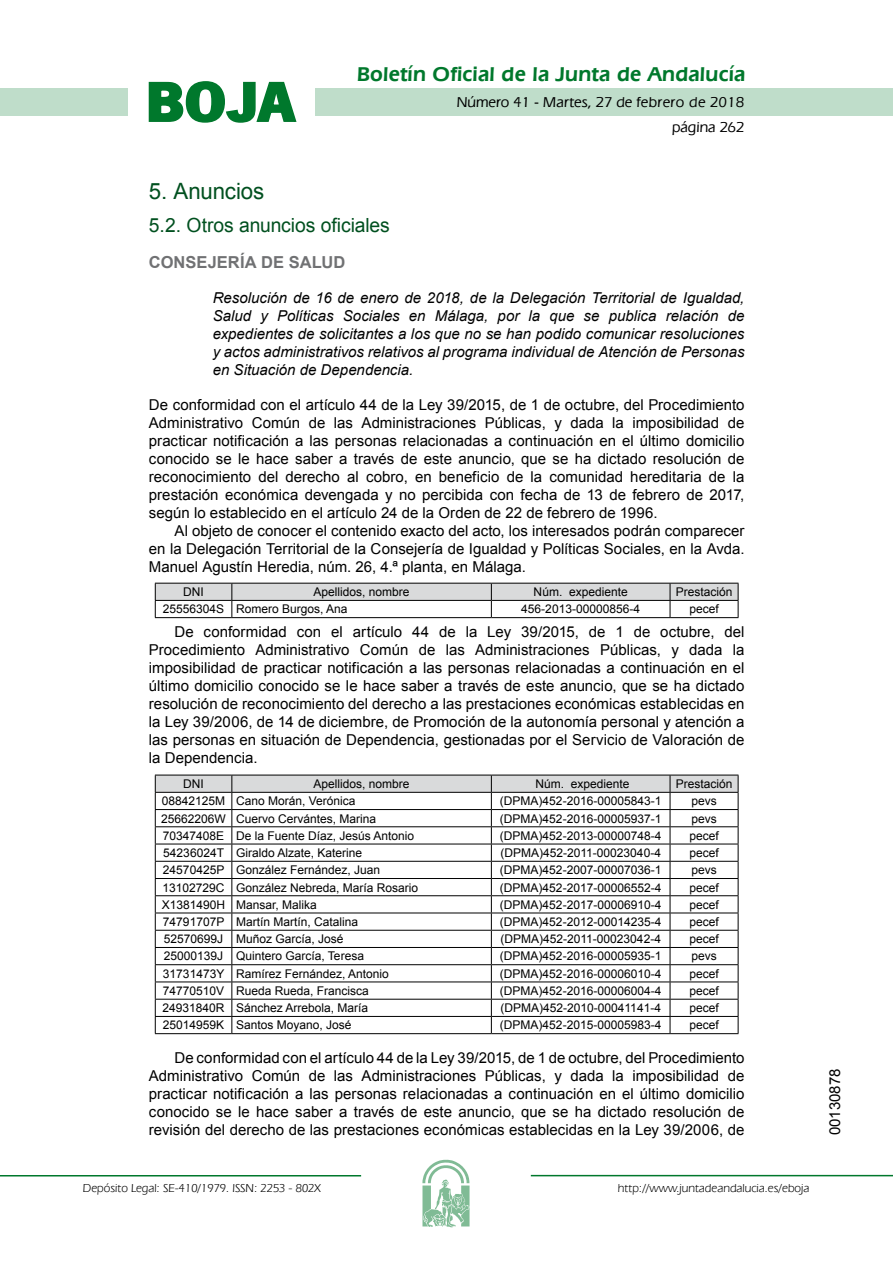
<style>
.page{position:relative;width:893px;height:1263px;background:#fff}
.page>*{position:absolute;margin:0;border:0;box-sizing:border-box;transform-origin:0 0}
.t1{font:700 57.75px "News Got T";color:#00782c;scale:1.14 1}
.t2{font:22.5px "Arial";letter-spacing:-.005em;color:#00501f}
.t3{font:600 21px "Eras IT Cby BT";letter-spacing:.01em;color:#00782c}
.t4{font:19.5px "Arial";letter-spacing:-.005em;color:#00501f}
.t5{font:700 16.5px "Arial";letter-spacing:.005em;color:#707173}
.t6{font:15px/18px "Arial";color:#000;text-align:justify}
.t7{font:italic 15px/18px "Arial";color:#000;text-align:justify}
.t8{font:500 15px/24.5px "Eras IT Cby BT";color:#000;text-align:right}
.t9{font:12px "Arial";color:#000}
.t10{font:12px "Eras IT Cby BT";color:#000}
</style>
<div class="page">
<div style="left:315px;top:88px;width:577px;height:28px;background:#bfddca"></div>
<div style="left:0;top:88px;width:128px;height:28px;background:#bfddca"></div>
<hr style="left:0;top:1175px;width:361px;height:2px;background:#00782c">
<svg style="left:422px;top:1159px;width:47px;height:68px"></svg>
<hr style="left:531px;top:1175px;width:361px;height:1px;background:#00782c">
<svg style="left:148px;top:81px;width:149px;height:42px"></svg>
<svg style="left:155px;top:583px;width:583px;height:34px"></svg>
<hr style="left:155px;top:617px;width:77px;height:1px;background:#000">
<hr style="left:232px;top:617px;width:259px;height:1px;background:#000">
<hr style="left:491px;top:617px;width:179px;height:1px;background:#000">
<hr style="left:670px;top:617px;width:68px;height:1px;background:#000">
<svg style="left:155px;top:775px;width:583px;height:258px"></svg>
<hr style="left:155px;top:1033px;width:77px;height:1px;background:#000">
<hr style="left:232px;top:1033px;width:259px;height:1px;background:#000">
<hr style="left:491px;top:1033px;width:179px;height:1px;background:#000">
<hr style="left:670px;top:1033px;width:68px;height:1px;background:#000">
<h1 class="t1" style="left:145px;top:68px;width:133px">BOJA</h1>
<h3 class="t3" style="left:357px;top:62px;width:390px">Boletín Oficial de la Junta de Andalucía</h3>
<p class="t8" style="left:457px;top:90px;width:289px">Número 41 - Martes, 27 de febrero de 2018 página 262</p>
<h2 class="t2" style="left:149px;top:177px;width:117px">5. Anuncios</h2>
<h3 class="t4" style="left:149px;top:212px;width:242px">5.2. Otros anuncios oficiales</h3>
<p class="t5" style="left:149px;top:251px;width:198px">CONSEJERÍA DE SALUD</p>
<p class="t7" style="left:213px;top:289px;width:533px">Resolución de 16 de enero de 2018, de la Delegación Territorial de Igualdad, Salud y Políticas Sociales en Málaga, por la que se publica relación de expedientes de solicitantes a los que no se han podido comunicar resoluciones y actos administrativos relativos al programa individual de Atención de Personas en Situación de Dependencia.</p>
<p class="t6" style="left:149px;top:396px;width:597px">De conformidad con el artículo 44 de la Ley 39/2015, de 1 de octubre, del Procedimiento Administrativo Común de las Administraciones Públicas, y dada la imposibilidad de practicar notificación a las personas relacionadas a continuación en el último domicilio conocido se le hace saber a través de este anuncio, que se ha dictado resolución de reconocimiento del derecho al cobro, en beneficio de la comunidad hereditaria de la prestación económica devengada y no percibida con fecha de 13 de febrero de 2017, según lo establecido en el artículo 24 de la Orden de 22 de febrero de 1996.</p>
<p class="t6" style="left:149px;top:522px;width:597px;text-indent:26px">Al objeto de conocer el contenido exacto del acto, los interesados podrán comparecer en la Delegación Territorial de la Consejería de Igualdad y Políticas Sociales, en la Avda.<br>Manuel Agustín Heredia, núm. 26, 4.ª planta, en Málaga.</p>
<p class="t9" style="left:183px;top:584px;width:22px">DNI</p>
<p class="t9" style="left:313px;top:584px;width:98px">Apellidos, nombre</p>
<p class="t9" style="left:533px;top:584px;width:96px">Núm. expediente</p>
<p class="t9" style="left:675px;top:584px;width:58px">Prestación</p>
<p class="t9" style="left:163px;top:601px;width:186px">25556304S Romero Burgos, Ana</p>
<p class="t9" style="left:521px;top:601px;width:120px">456-2013-00000856-4</p>
<p class="t9" style="left:689px;top:601px;width:31px">pecef</p>
<p class="t6" style="left:149px;top:623px;width:597px;text-indent:26px">De conformidad con el artículo 44 de la Ley 39/2015, de 1 de octubre, del Procedimiento Administrativo Común de las Administraciones Públicas, y dada la imposibilidad de practicar notificación a las personas relacionadas a continuación en el último domicilio conocido se le hace saber a través de este anuncio, que se ha dictado resolución de reconocimiento del derecho a las prestaciones económicas establecidas en la Ley 39/2006, de 14 de diciembre, de Promoción de la autonomía personal y atención a las personas en situación de Dependencia, gestionadas por el Servicio de Valoración de la Dependencia.</p>
<p class="t9" style="left:183px;top:776px;width:22px">DNI</p>
<p class="t9" style="left:313px;top:776px;width:98px">Apellidos, nombre</p>
<p class="t9" style="left:535px;top:776px;width:96px">Núm. expediente</p>
<p class="t9" style="left:675px;top:776px;width:58px">Prestación</p>
<p class="t9" style="left:162px;top:793px;width:195px">08842125M Cano Morán, Verónica</p>
<p class="t9" style="left:500px;top:793px;width:163px">(DPMA)452-2016-00005843-1</p>
<p class="t9" style="left:691px;top:793px;width:27px">pevs</p>
<p class="t9" style="left:161px;top:810px;width:216px">25662206W Cuervo Cervántes, Marina</p>
<p class="t9" style="left:500px;top:810px;width:163px">(DPMA)452-2016-00005937-1</p>
<p class="t9" style="left:691px;top:810px;width:27px">pevs</p>
<p class="t9" style="left:163px;top:828px;width:253px">70347408E De la Fuente Díaz, Jesús Antonio</p>
<p class="t9" style="left:500px;top:828px;width:163px">(DPMA)452-2013-00000748-4</p>
<p class="t9" style="left:689px;top:828px;width:31px">pecef</p>
<p class="t9" style="left:163px;top:845px;width:200px">54236024T Giraldo Alzate, Katerine</p>
<p class="t9" style="left:500px;top:845px;width:162px">(DPMA)452-2011-00023040-4</p>
<p class="t9" style="left:689px;top:845px;width:31px">pecef</p>
<p class="t9" style="left:163px;top:862px;width:219px">24570425P González Fernández, Juan</p>
<p class="t9" style="left:500px;top:862px;width:163px">(DPMA)452-2007-00007036-1</p>
<p class="t9" style="left:691px;top:862px;width:27px">pevs</p>
<p class="t9" style="left:162px;top:879px;width:257px">13102729C González Nebreda, María Rosario</p>
<p class="t9" style="left:500px;top:879px;width:163px">(DPMA)452-2017-00006552-4</p>
<p class="t9" style="left:689px;top:879px;width:31px">pecef</p>
<p class="t9" style="left:162px;top:897px;width:156px">X1381490H Mansar, Malika</p>
<p class="t9" style="left:500px;top:897px;width:163px">(DPMA)452-2017-00006910-4</p>
<p class="t9" style="left:689px;top:897px;width:31px">pecef</p>
<p class="t9" style="left:163px;top:914px;width:197px">74791707P Martín Martín, Catalina</p>
<p class="t9" style="left:500px;top:914px;width:163px">(DPMA)452-2012-00014235-4</p>
<p class="t9" style="left:689px;top:914px;width:31px">pecef</p>
<p class="t9" style="left:164px;top:931px;width:181px">52570699J Muñoz García, José</p>
<p class="t9" style="left:500px;top:931px;width:162px">(DPMA)452-2011-00023042-4</p>
<p class="t9" style="left:689px;top:931px;width:31px">pecef</p>
<p class="t9" style="left:164px;top:948px;width:202px">25000139J Quintero García, Teresa</p>
<p class="t9" style="left:500px;top:948px;width:163px">(DPMA)452-2016-00005935-1</p>
<p class="t9" style="left:691px;top:948px;width:27px">pevs</p>
<p class="t9" style="left:163px;top:966px;width:227px">31731473Y Ramírez Fernández, Antonio</p>
<p class="t9" style="left:500px;top:966px;width:163px">(DPMA)452-2016-00006010-4</p>
<p class="t9" style="left:689px;top:966px;width:31px">pecef</p>
<p class="t9" style="left:163px;top:983px;width:207px">74770510V Rueda Rueda, Francisca</p>
<p class="t9" style="left:500px;top:983px;width:163px">(DPMA)452-2016-00006004-4</p>
<p class="t9" style="left:689px;top:983px;width:31px">pecef</p>
<p class="t9" style="left:162px;top:1000px;width:207px">24931840R Sánchez Arrebola, María</p>
<p class="t9" style="left:500px;top:1000px;width:162px">(DPMA)452-2010-00041141-4</p>
<p class="t9" style="left:689px;top:1000px;width:31px">pecef</p>
<p class="t9" style="left:163px;top:1017px;width:190px">25014959K Santos Moyano, José</p>
<p class="t9" style="left:500px;top:1017px;width:163px">(DPMA)452-2015-00005983-4</p>
<p class="t9" style="left:689px;top:1017px;width:31px">pecef</p>
<p class="t6" style="left:149px;top:1049px;width:597px;text-indent:26px">De conformidad con el artículo 44 de la Ley 39/2015, de 1 de octubre, del Procedimiento Administrativo Común de las Administraciones Públicas, y dada la imposibilidad de practicar notificación a las personas relacionadas a continuación en el último domicilio conocido se le hace saber a través de este anuncio, que se ha dictado resolución de revisión del derecho de las prestaciones económicas establecidas en la Ley 39/2006, de</p>
<p class="t10" style="left:83px;top:1181px;width:239px">Depósito Legal: SE-410/1979. ISSN: 2253 - 802X</p>
<p class="t10" style="left:618px;top:1181px;width:193px">http://www.juntadeandalucia.es/eboja</p>
<p class="t6" style="left:826px;top:1135px;width:68px;rotate:-90deg">00130878</p>
</div>
